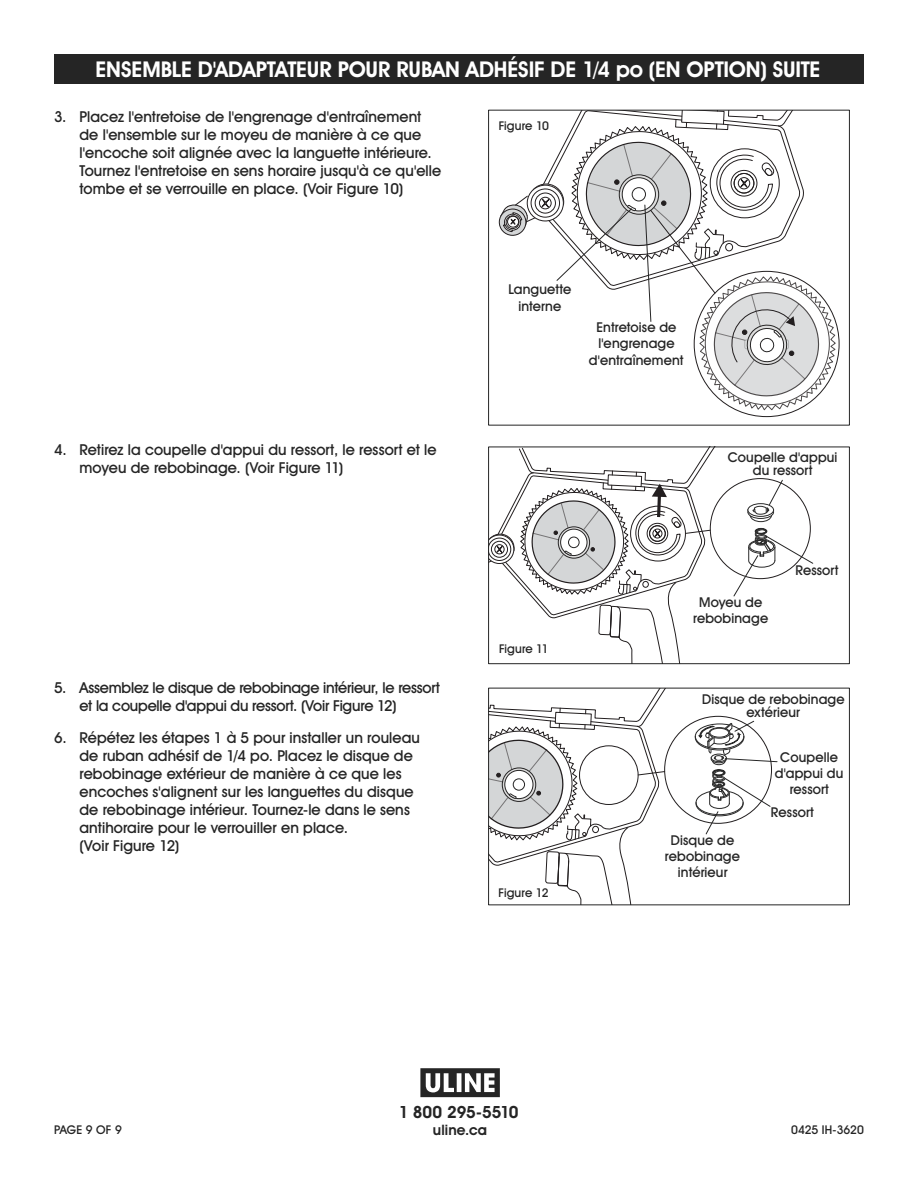
<style>
.page{position:relative;width:918px;height:1188px;background:#fff}
.page>*{position:absolute;margin:0;border:0;box-sizing:border-box;transform-origin:0 0}
.t1{font:700 21.75px "Uline Two Knine";letter-spacing:-.005em;color:#fff}
.t2{font:700 16.8px "Uline Two Knine";letter-spacing:-.015em;color:#252525}
.t3{font:15px/18px "Uline Two Knine";letter-spacing:.005em;color:#252525}
.t4{font:15px/18px "Uline Two Knine";letter-spacing:-.015em;color:#252525}
.t5{font:700 14.4px "Uline Two Knine";letter-spacing:.01em;color:#252525}
.t6{font:13.5px/16.2px "Uline Two Knine";letter-spacing:.01em;color:#252525;text-align:center}
.t7{font:12px "Uline Two Knine";color:#252525}
</style>
<div class="page">
<svg style="left:420px;top:1068px;width:80px;height:29px"></svg>
<div style="left:54px;top:54px;width:810px;height:30px;background:#252525"></div>
<div style="left:499px;top:208px;width:28px;height:28px;border:1px solid #231f20;border-radius:50%"></div>
<svg style="left:500px;top:110px;width:339px;height:307px"></svg>
<svg style="left:489px;top:447px;width:325px;height:217px"></svg>
<svg style="left:489px;top:688px;width:289px;height:217px"></svg>
<h1 class="t1" style="left:95px;top:56px;width:726px">ENSEMBLE D'ADAPTATEUR POUR RUBAN ADHÉSIF DE 1/4 po (EN OPTION) SUITE</h1>
<p class="t3" style="left:80px;top:107px;width:363px;text-indent:-26px">3. Placez l'entretoise de l'engrenage d'entraînement de l'ensemble sur le moyeu de manière à ce que l'encoche soit alignée avec la languette intérieure.<br>Tournez l'entretoise en sens horaire jusqu'à ce qu'elle tombe et se verrouille en place. (Voir Figure 10)</p>
<p class="t7" style="left:499px;top:118px;width:52px">Figure 10</p>
<p class="t3" style="left:80px;top:440px;width:359px;text-indent:-26px">4. Retirez la coupelle d'appui du ressort, le ressort et le moyeu de rebobinage. (Voir Figure 11)</p>
<p class="t4" style="left:80px;top:679px;width:362px;text-indent:-26px">5. Assemblez le disque de rebobinage intérieur, le ressort et la coupelle d'appui du ressort. (Voir Figure 12)</p>
<p class="t3" style="left:80px;top:728px;width:342px;text-indent:-26px">6. Répétez les étapes 1 à 5 pour installer un rouleau de ruban adhésif de 1/4 po. Placez le disque de rebobinage extérieur de manière à ce que les encoches s'alignent sur les languettes du disque de rebobinage intérieur. Tournez-le dans le sens antihoraire pour le verrouiller en place.<br>(Voir Figure 12)</p>
<p class="t6" style="left:508px;top:281px;width:64px">Languette interne</p>
<p class="t6" style="left:589px;top:319px;width:96px">Entretoise de l'engrenage d'entraînement</p>
<p class="t6" style="left:728px;top:450px;width:111px;line-height:13.2px">Coupelle d'appui du ressort</p>
<p class="t7" style="left:499px;top:641px;width:51px">Figure 11</p>
<p class="t7" style="left:498px;top:886px;width:52px">Figure 12</p>
<p class="t6" style="left:693px;top:594px;width:77px">Moyeu de rebobinage</p>
<p class="t6" style="left:795px;top:562px;width:45px">Ressort</p>
<p class="t6" style="left:702px;top:693px;width:144px;line-height:13.2px">Disque de rebobinage extérieur</p>
<p class="t6" style="left:665px;top:832px;width:77px">Disque de rebobinage intérieur</p>
<p class="t6" style="left:775px;top:749px;width:70px">Coupelle d'appui du ressort</p>
<p class="t6" style="left:771px;top:804px;width:45px">Ressort</p>
<p class="t2" style="left:399px;top:1102px;width:121px">1 800 295-5510</p>
<p class="t5" style="left:433px;top:1121px;width:56px">uline.ca</p>
<p class="t7" style="left:54px;top:1122px;width:69px">PAGE 9 OF 9</p>
<p class="t7" style="left:791px;top:1122px;width:74px">0425 IH-3620</p>
</div>
